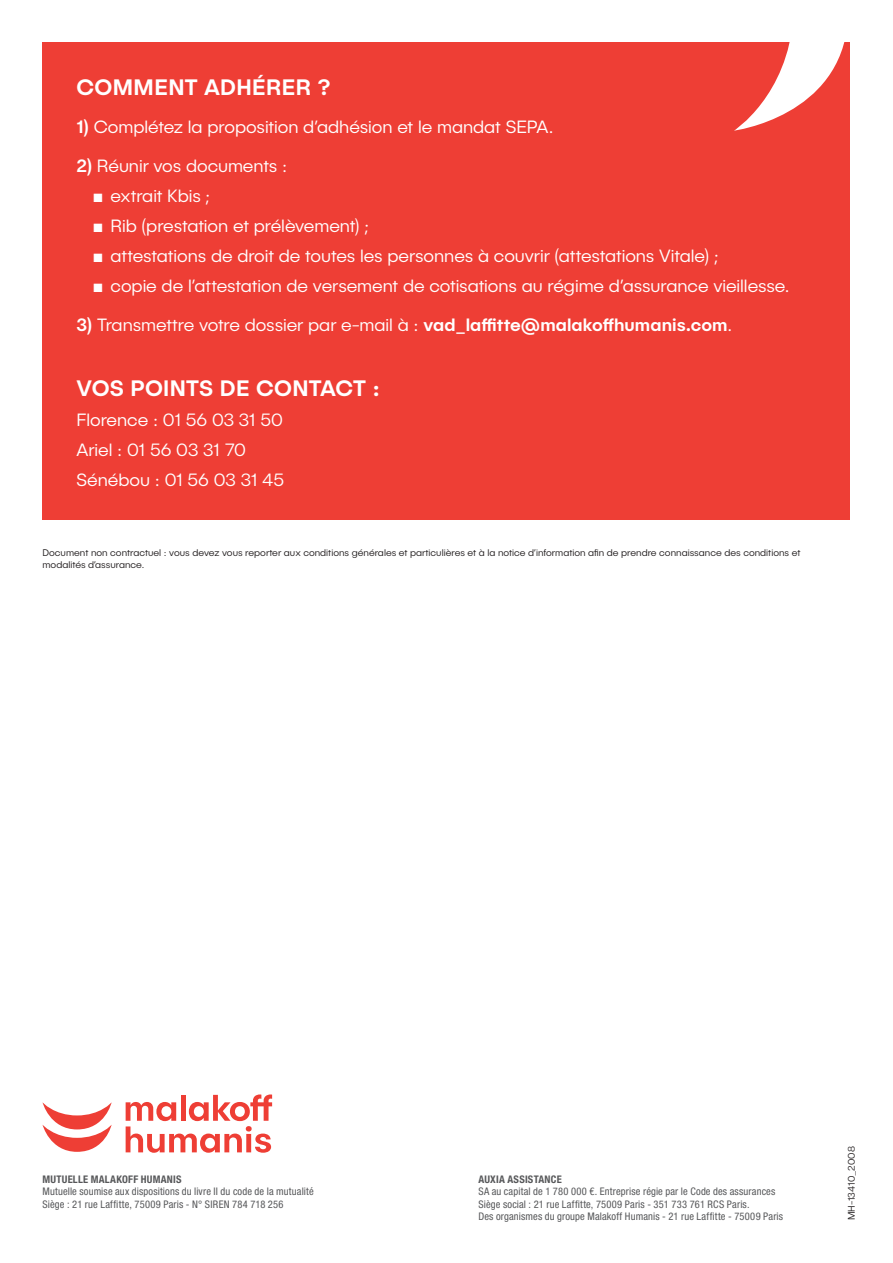
<style>
.page{position:relative;width:893px;height:1263px;background:#fff}
.page>*{position:absolute;margin:0;border:0;box-sizing:border-box;transform-origin:0 0}
.t1{font:500 22.5px "Publica Sans";letter-spacing:.015em;color:#fff}
.t2{font:300 18px/30.2px "Publica Sans";letter-spacing:-.005em;color:#fff}
.t3{font:condensed 10.5px/12.6px "Helvetica Neue LT Std";letter-spacing:.015em;color:#57585a}
.t4{font:700 condensed 10.5px "Helvetica Neue LT Std";letter-spacing:.025em;color:#57585a}
.t5{font:300 9.75px/11.7px "Publica Sans";color:#231f20}
.s1{font-weight:500}
</style>
<div class="page">
<svg style="left:126px;top:1094px;width:146px;height:59px"></svg>
<svg style="left:43px;top:1102px;width:69px;height:50px"></svg>
<div style="left:43px;top:43px;width:807px;height:477px;background:#ee3e35"></div>
<svg style="left:734px;top:43px;width:110px;height:88px"></svg>
<p class="t1" style="left:77px;top:72px;width:255px">COMMENT ADHÉRER ?</p>
<p class="t2" style="left:77px;top:111px;width:479px"><span class="s1">1)</span> Complétez la proposition d’adhésion et le mandat SEPA.</p>
<p class="t2" style="left:77px;top:150px;width:212px"><span class="s1">2)</span> Réunir vos documents :</p>
<p class="t2" style="left:94px;top:180px;width:118px">■ extrait Kbis ;</p>
<p class="t2" style="left:94px;top:210px;width:277px">■ Rib (prestation et prélèvement) ;</p>
<p class="t2" style="left:94px;top:240px;width:627px">■ attestations de droit de toutes les personnes à couvrir (attestations Vitale) ;</p>
<p class="t2" style="left:94px;top:270px;width:697px">■ copie de l’attestation de versement de cotisations au régime d’assurance vieillesse.</p>
<p class="t2" style="left:77px;top:309px;width:657px"><span class="s1">3)</span> Transmettre votre dossier par e-mail à : <span class="s1">vad_laffitte@malakoffhumanis.com</span>.</p>
<p class="t1" style="left:77px;top:374px;width:305px">VOS POINTS DE CONTACT :</p>
<p class="t2" style="left:77px;top:404px;width:209px">Florence : 01 56 03 31 50<br>Ariel : 01 56 03 31 70<br>Sénébou : 01 56 03 31 45</p>
<p class="t5" style="left:43px;top:547px;width:759px">Document non contractuel : vous devez vous reporter aux conditions générales et particulières et à la notice d’information afin de prendre connaissance des conditions et modalités d’assurance.</p>
<p class="t4" style="left:43px;top:1173px;width:140px">MUTUELLE MALAKOFF HUMANIS</p>
<p class="t3" style="left:43px;top:1185px;width:273px">Mutuelle soumise aux dispositions du livre II du code de la mutualité<br>Siège : 21 rue Laffitte, 75009 Paris - N° SIREN 784 718 256</p>
<p class="t4" style="left:478px;top:1172px;width:85px">AUXIA ASSISTANCE</p>
<p class="t3" style="left:478px;top:1185px;width:306px">SA au capital de 1 780 000 €. Entreprise régie par le Code des assurances<br>Siège social : 21 rue Laffitte, 75009 Paris - 351 733 761 RCS Paris.<br>Des organismes du groupe Malakoff Humanis - 21 rue Laffitte - 75009 Paris</p>
<p class="t5" style="left:845px;top:1220px;width:76px;rotate:-90deg">MH-13410_2008</p>
</div>
